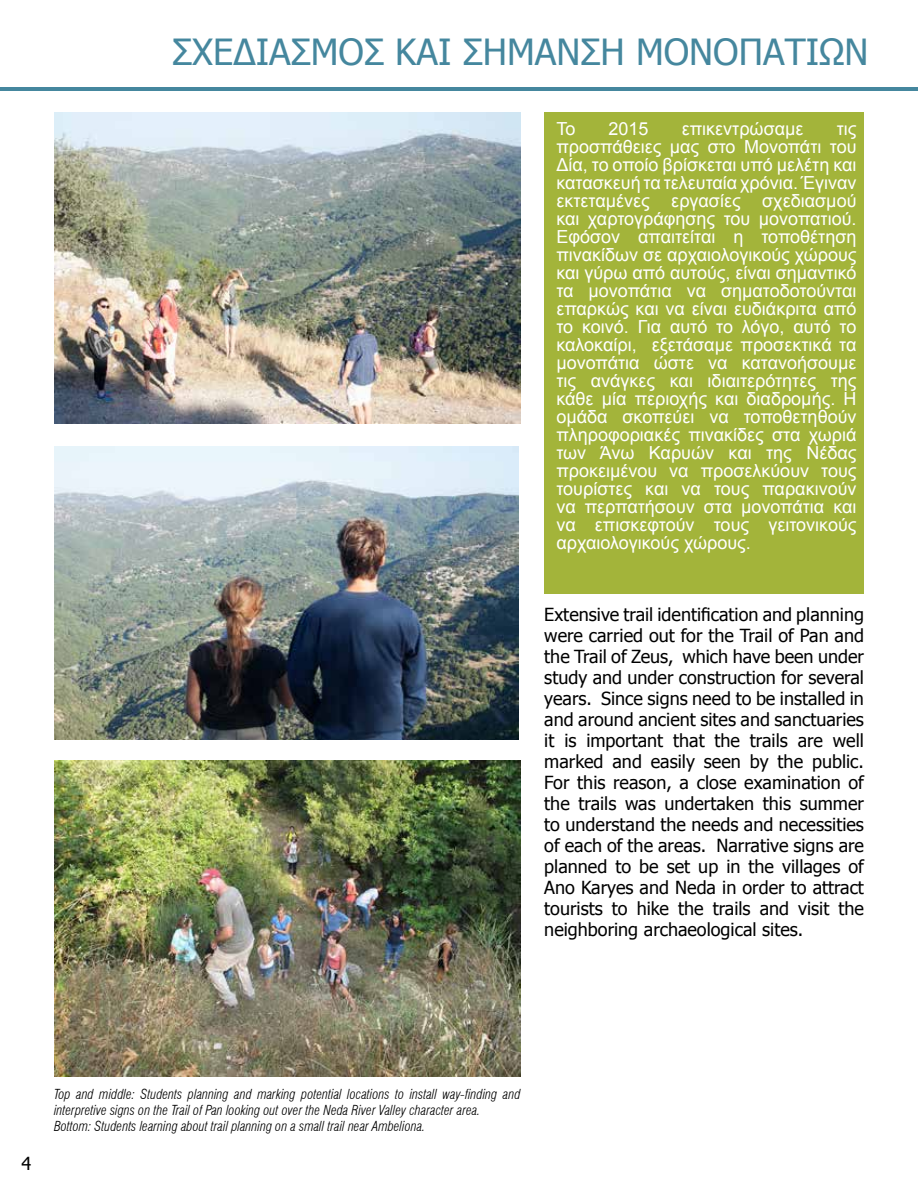
<style>
.page{position:relative;width:918px;height:1188px;background:#fff}
.page>*{position:absolute;margin:0;border:0;box-sizing:border-box;transform-origin:0 0}
.t1{font:36px "Tahoma";color:#45879e}
.t2{font:18px/18px "Arial";color:#fff;text-align:justify}
.t3{font:18px/21px "Tahoma";color:#000;text-align:justify}
.t4{font:italic 300 condensed 13.5px/16.2px "Swiss 721 BT";color:#000}
</style>
<div class="page">
<hr style="left:0;top:87px;width:918px;height:4px;background:#45879e">
<div style="left:544px;top:113px;width:320px;height:481px;background:#a3b43a"></div>
<img style="left:54px;top:113px;width:467px;height:311px">
<img style="left:54px;top:446px;width:464px;height:293px">
<img style="left:54px;top:760px;width:467px;height:317px">
<h1 class="t1" style="left:172px;top:27px;width:698px">ΣΧΕΔΙΑΣΜΟΣ ΚΑΙ ΣΗΜΑΝΣΗ ΜΟΝΟΠΑΤΙΩΝ</h1>
<p class="t2" style="left:556px;top:120px;width:21px">Το</p>
<p class="t2" style="left:609px;top:120px;width:42px">2015</p>
<p class="t2" style="left:682px;top:120px;width:123px">επικεντρώσαμε</p>
<p class="t2" style="left:556px;top:120px;width:302px;text-indent:280px">τις προσπάθειες μας στο Μονοπάτι του Δία, το οποίο βρίσκεται υπό μελέτη και κατασκευή τα τελευταία χρόνια. Έγιναν εκτεταμένες εργασίες σχεδιασμού και χαρτογράφησης του μονοπατιού.<br>Εφόσον απαιτείται η τοποθέτηση πινακίδων σε αρχαιολογικούς χώρους και γύρω από αυτούς, είναι σημαντικό τα μονοπάτια να σηματοδοτούνται επαρκώς και να είναι ευδιάκριτα από το κοινό. Για αυτό το λόγο, αυτό το καλοκαίρι, εξετάσαμε προσεκτικά τα μονοπάτια ώστε να κατανοήσουμε τις ανάγκες και ιδιαιτερότητες της κάθε μία περιοχής και διαδρομής. Η ομάδα σκοπεύει να τοποθετηθούν πληροφοριακές πινακίδες στα χωριά των Άνω Καρυών και της Νέδας προκειμένου να προσελκύουν τους τουρίστες και να τους παρακινούν να περπατήσουν στα μονοπάτια και να επισκεφτούν τους γειτονικούς αρχαιολογικούς χώρους.</p>
<p class="t3" style="left:544px;top:603px;width:321px">Extensive trail identification and planning were carried out for the Trail of Pan and the Trail of Zeus, which have been under study and under construction for several years. Since signs need to be installed in and around ancient sites and sanctuaries it is important that the trails are well marked and easily seen by the public.<br>For this reason, a close examination of the trails was undertaken this summer to understand the needs and necessities of each of the areas. Narrative signs are planned to be set up in the villages of Ano Karyes and Neda in order to attract tourists to hike the trails and visit the neighboring archaeological sites.</p>
<p class="t3" style="left:21px;top:1152px;width:11px">4</p>
<p class="t4" style="left:54px;top:1086px;width:468px">Top and middle: Students planning and marking potential locations to install way-finding and interpretive signs on the Trail of Pan looking out over the Neda River Valley character area.<br>Bottom: Students learning about trail planning on a small trail near Ambeliona.</p>
</div>
